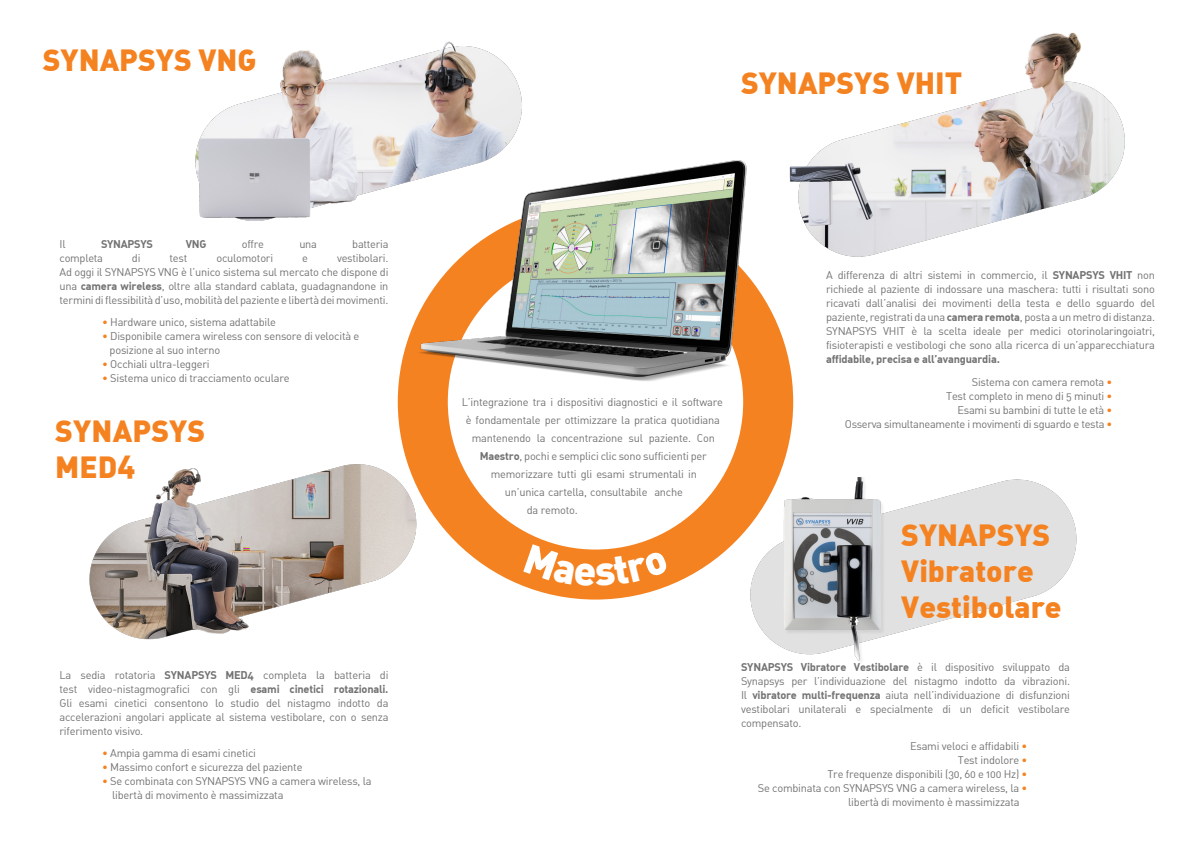
<style>
.page{position:relative;width:1191px;height:842px;background:#fff}
.page>*{position:absolute;margin:0;border:0;box-sizing:border-box;transform-origin:0 0}
.t1{font:900 30px/36px "DIN Alternate";color:#f58220}
.t2{font:11px/14px "DIN Alternate";letter-spacing:-.02em;color:#717271;text-align:justify}
.t3{font:700 11px "DIN Alternate";letter-spacing:-.025em;color:#717271}
.s1{font-weight:700}
.s2{color:#f58220}
.s3{color:#fff}
</style>
<div class="page">
<div style="left:398px;top:204px;width:395px;height:395px;border:50px solid #f58220;border-radius:50%"></div>
<img style="left:800px;top:32px;width:325px;height:225px">
<img style="left:195px;top:41px;width:327px;height:180px">
<img style="left:89px;top:415px;width:352px;height:225px">
<img style="left:720px;top:477px;width:357px;height:184px">
<img style="left:366px;top:123px;width:434px;height:289px">
<div style="left:523px;top:544px;width:146px;height:42px;background:#f58220"></div>
<p class="t1" style="left:43px;top:40px;width:215px">SYNAPSYS VNG</p>
<p class="t2" style="left:60px;top:237px;width:8px">Il</p>
<p class="t3" style="left:101px;top:237px;width:53px">SYNAPSYS</p>
<p class="t3" style="left:186px;top:237px;width:22px">VNG</p>
<p class="t2" style="left:242px;top:237px;width:24px">offre</p>
<p class="t2" style="left:299px;top:237px;width:19px">una</p>
<p class="t2" style="left:352px;top:237px;width:38px">batteria</p>
<p class="t2" style="left:60px;top:251px;width:45px">completa</p>
<p class="t2" style="left:132px;top:251px;width:10px">di</p>
<p class="t2" style="left:169px;top:251px;width:19px">test</p>
<p class="t2" style="left:216px;top:251px;width:58px">oculomotori</p>
<p class="t2" style="left:302px;top:251px;width:7px">e</p>
<p class="t2" style="left:60px;top:251px;width:330px;text-indent:277px">vestibolari.<br>Ad oggi il SYNAPSYS VNG è l’unico sistema sul mercato che dispone di una <span class="s1">camera wireless</span>, oltre alla standard cablata, guadagnandone in termini di flessibilità d’uso, mobilità del paziente e libertà dei movimenti.</p>
<p class="t2" style="left:102px;top:315px;width:175px"><span class="s2">•</span> Hardware unico, sistema adattabile</p>
<p class="t2" style="left:110px;top:329px;width:251px;text-indent:-8px"><span class="s2">•</span> Disponibile camera wireless con sensore di velocità e posizione al suo interno</p>
<p class="t2" style="left:102px;top:357px;width:109px"><span class="s2">•</span> Occhiali ultra-leggeri</p>
<p class="t2" style="left:102px;top:371px;width:189px"><span class="s2">•</span> Sistema unico di tracciamento oculare</p>
<p class="t1" style="left:55px;top:412px;width:152px">SYNAPSYS<br>MED4</p>
<p class="t2" style="left:60px;top:667px;width:330px">La sedia rotatoria <span class="s1">SYNAPSYS MED4</span> completa la batteria di test video-nistagmografici con gli <span class="s1">esami cinetici rotazionali.<br></span>Gli esami cinetici consentono lo studio del nistagmo indotto da accelerazioni angolari applicate al sistema vestibolare, con o senza riferimento visivo.</p>
<p class="t2" style="left:102px;top:746px;width:155px"><span class="s2">•</span> Ampia gamma di esami cinetici</p>
<p class="t2" style="left:102px;top:760px;width:202px"><span class="s2">•</span> Massimo confort e sicurezza del paziente</p>
<p class="t2" style="left:112px;top:774px;width:261px;text-indent:-10px"><span class="s2">•</span> Se combinata con SYNAPSYS VNG a camera wireless, la libertà di movimento è massimizzata</p>
<p class="t1" style="left:741px;top:64px;width:223px">SYNAPSYS VHIT</p>
<p class="t2" style="left:462px;top:395px;width:263px">L’integrazione tra i dispositivi diagnostici e il software</p>
<p class="t2" style="left:466px;top:413px;width:256px">è fondamentale per ottimizzare la pratica quotidiana</p>
<p class="t2" style="left:472px;top:431px;width:245px">mantenendo la concentrazione sul paziente. Con</p>
<p class="t2" style="left:480px;top:449px;width:229px"><span class="s1">Maestro</span>, pochi e semplici clic sono sufficienti per</p>
<p class="t2" style="left:491px;top:467px;width:208px">memorizzare tutti gli esami strumentali in</p>
<p class="t2" style="left:505px;top:485px;width:179px">un’unica cartella, consultabile anche</p>
<p class="t2" style="left:527px;top:503px;width:52px">da remoto.</p>
<p class="t2" style="left:826px;top:268px;width:330px">A differenza di altri sistemi in commercio, il <span class="s1">SYNAPSYS VHIT</span> non richiede al paziente di indossare una maschera: tutti i risultati sono ricavati dall’analisi dei movimenti della testa e dello sguardo del paziente, registrati da una <span class="s1">camera remota</span>, posta a un metro di distanza.<br>SYNAPSYS VHIT è la scelta ideale per medici otorinolaringoiatri, fisioterapisti e vestibologi che sono alla ricerca di un’apparecchiatura <span class="s1">affidabile, precisa e all’avanguardia.</span></p>
<p class="t2" style="left:845px;top:374px;width:269px;text-align:right">Sistema con camera remota <span class="s2">•<br></span>Test completo in meno di 5 minuti <span class="s2">•<br></span>Esami su bambini di tutte le età <span class="s2">•<br></span>Osserva simultaneamente i movimenti di sguardo e testa <span class="s2">•</span></p>
<p class="t1" style="left:901px;top:515px;width:162px">SYNAPSYS<br>Vibratore<br>Vestibolare</p>
<p class="t2" style="left:741px;top:660px;width:330px"><span class="s1">SYNAPSYS Vibratore Vestibolare</span> è il dispositivo sviluppato da Synapsys per l’individuazione del nistagmo indotto da vibrazioni.<br>Il <span class="s1">vibratore multi-frequenza</span> aiuta nell’individuazione di disfunzioni vestibolari unilaterali e specialmente di un deficit vestibolare compensato.</p>
<p class="t2" style="left:827px;top:739px;width:201px;text-align:right">Esami veloci e affidabili <span class="s2">•<br></span>Test indolore <span class="s2">•<br></span>Tre frequenze disponibili (30, 60 e 100 Hz) <span class="s2">•</span></p>
<p class="t2" style="left:758px;top:781px;width:271px;text-align:right">Se combinata con SYNAPSYS VNG a camera wireless, la <span class="s2">• </span>libertà di movimento è massimizzata <span class="s3">.</span></p>
</div>
